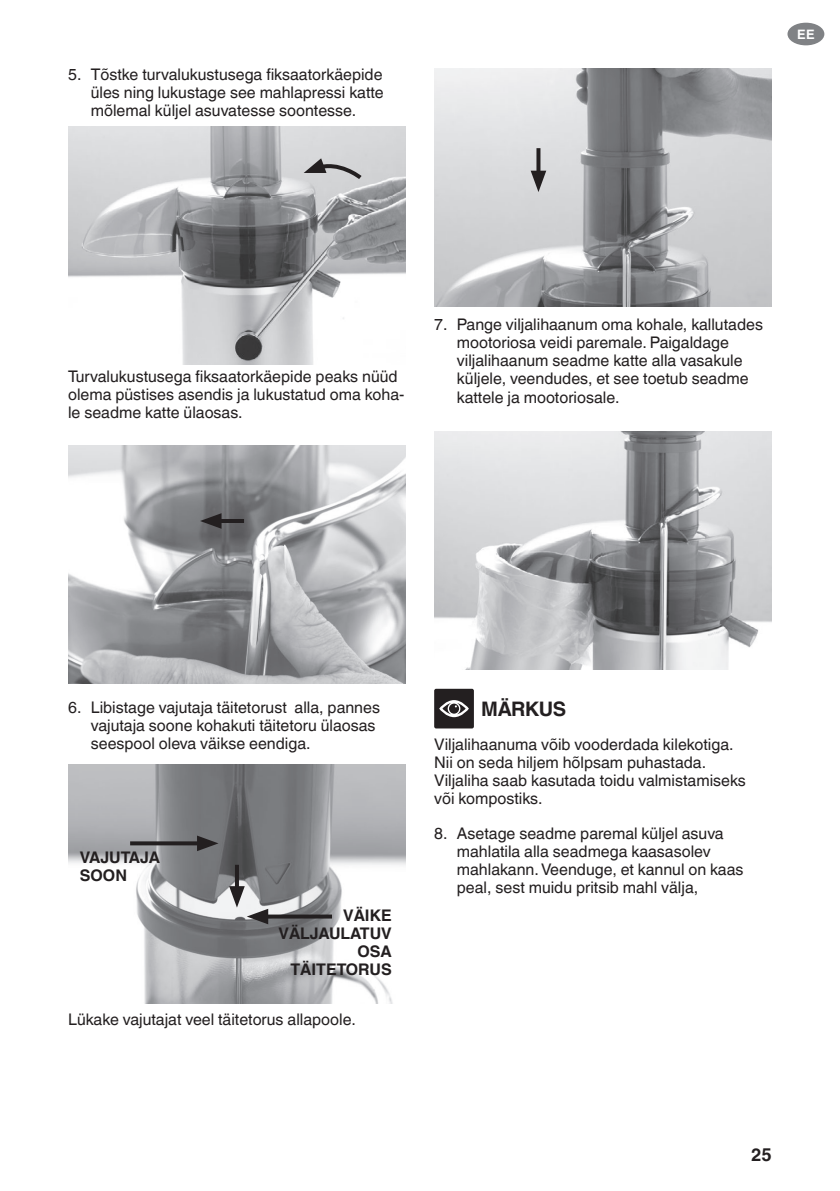
<style>
.page{position:relative;width:840px;height:1191px;background:#fff}
.page>*{position:absolute;margin:0;border:0;box-sizing:border-box;transform-origin:0 0}
.t1{font:700 20px "Helvetica World";letter-spacing:-.025em;color:#231f20}
.t2{font:700 18px "Helvetica World";color:#231f20}
.t3{font:16px/18px "Helvetica World";color:#231f20}
.t4{font:700 16px/18px "Helvetica World";color:#231f20}
.t5{font:700 13px "Helvetica World";color:#fff}
</style>
<div class="page">
<div style="left:787px;top:23px;width:36px;height:22px;background:#808285;border-radius:50%"></div>
<img style="left:68px;top:126px;width:337px;height:238px">
<svg style="left:303px;top:158px;width:61px;height:23px"></svg>
<img style="left:68px;top:445px;width:337px;height:238px">
<hr style="left:214px;top:519px;width:30px;height:4px;background:#231f20">
<svg style="left:200px;top:513px;width:21px;height:16px"></svg>
<img style="left:68px;top:765px;width:337px;height:238px">
<svg style="left:130px;top:841px;width:67px;height:4px"></svg>
<svg style="left:197px;top:835px;width:21px;height:16px"></svg>
<hr style="left:235px;top:864px;width:4px;height:29px;background:#231f20">
<svg style="left:268px;top:914px;width:64px;height:4px"></svg>
<svg style="left:229px;top:886px;width:39px;height:38px"></svg>
<img style="left:434px;top:68px;width:337px;height:238px">
<svg style="left:536px;top:148px;width:4px;height:23px"></svg>
<svg style="left:530px;top:171px;width:16px;height:21px"></svg>
<img style="left:434px;top:431px;width:337px;height:238px">
<div style="left:434px;top:689px;width:39px;height:39px;background:#231f20;border-radius:2px"></div>
<svg style="left:439px;top:700px;width:29px;height:17px"></svg>
<p class="t3" style="left:91px;top:65px;width:294px;text-align:justify;text-indent:-23px">5. Tõstke turvalukustusega fiksaatorkäepide üles ning lukustage see mahlapressi katte mõlemal küljel asuvatesse soontesse.</p>
<p class="t5" style="left:796px;top:27px;width:19px">EE</p>
<p class="t3" style="left:68px;top:368px;width:338px">Turvalukustusega fiksaatorkäepide peaks nüüd olema püstises asendis ja lukustatud oma koha&shy;le seadme katte ülaosas.</p>
<p class="t3" style="left:456px;top:315px;width:307px;text-indent:-23px">7. Pange viljalihaanum oma kohale, kallutades mootoriosa veidi paremale. Paigaldage viljalihaanum seadme katte alla vasakule küljele, veendudes, et see toetub seadme kattele ja mootoriosale.</p>
<p class="t3" style="left:91px;top:698px;width:290px;text-indent:-23px">6. Libistage vajutaja täitetorust alla, pannes vajutaja soone kohakuti täitetoru ülaosas seespool oleva väikse eendiga.</p>
<p class="t4" style="left:80px;top:848px;width:82px">VAJUTAJA<br>SOON</p>
<p class="t4" style="left:278px;top:906px;width:115px;text-align:right">VÄIKE<br>VÄLJAULATUV<br>OSA<br>TÄITETORUS</p>
<p class="t3" style="left:68px;top:1010px;width:289px">Lükake vajutajat veel täitetorus allapoole.</p>
<p class="t1" style="left:481px;top:697px;width:86px">MÄRKUS</p>
<p class="t3" style="left:434px;top:735px;width:313px">Viljalihaanuma võib vooderdada kilekotiga.<br>Nii on seda hiljem hõlpsam puhastada.<br>Viljaliha saab kasutada toidu valmistamiseks või kompostiks.</p>
<p class="t3" style="left:456px;top:824px;width:288px;text-indent:-23px">8. Asetage seadme paremal küljel asuva mahlatila alla seadmega kaasasolev mahlakann. Veenduge, et kannul on kaas peal, sest muidu pritsib mahl välja,</p>
<p class="t2" style="left:750px;top:1143px;width:22px">25</p>
</div>
